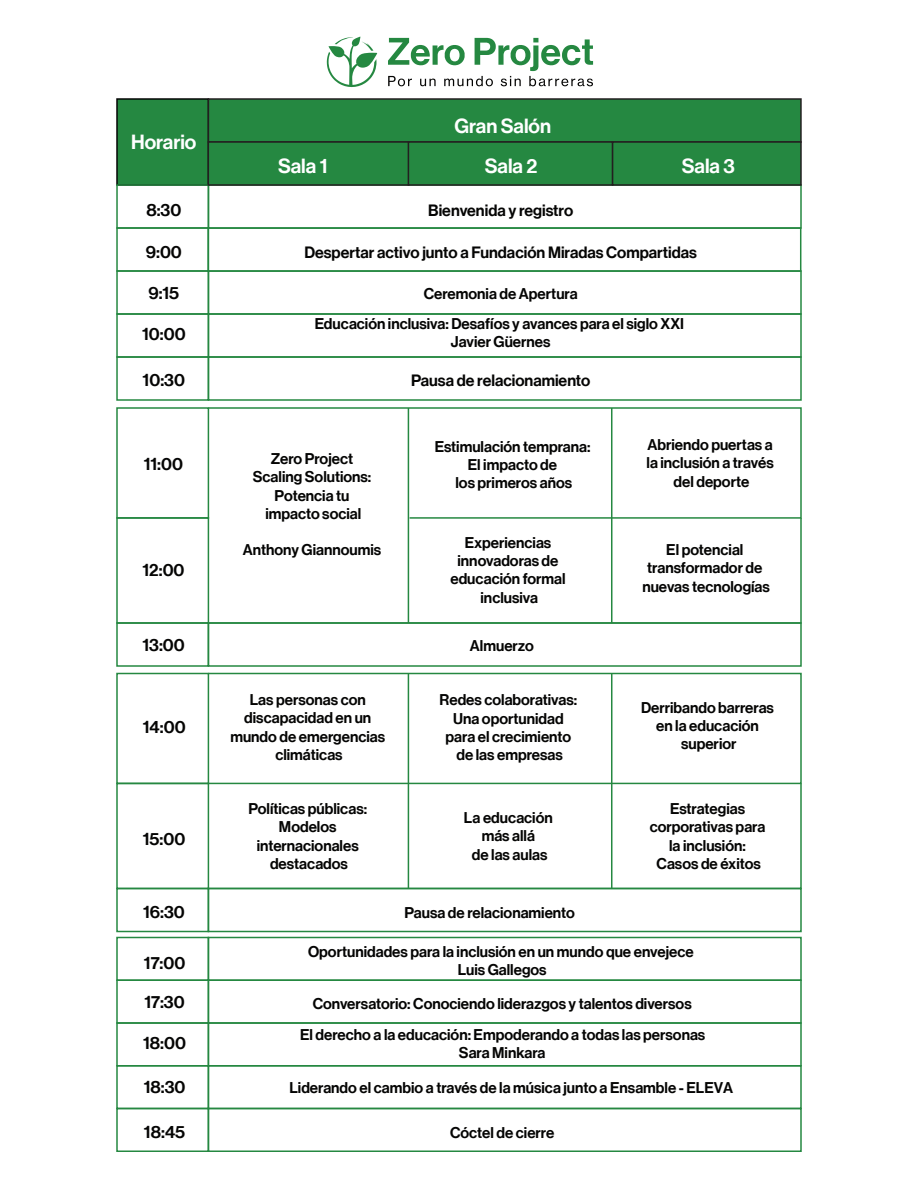
<style>
.page{position:relative;width:918px;height:1188px;background:#fff}
.page>*{position:absolute;margin:0;border:0;box-sizing:border-box;transform-origin:0 0}
.t1{font:19.95px "N Haas Grotesk DS Pro 65 Md";color:#fff}
.t2{font:17.25px "N Haas Grotesk DS Pro 65 Md";color:#050504}
.t3{font:16.05px "N Haas Grotesk DS Pro 65 Md";color:#050504}
.t4{font:15.15px/18.3px "N Haas Grotesk DS Pro 65 Md";color:#050504;text-align:center}
</style>
<div class="page">
<div style="left:116px;top:407px;width:93px;height:112px;border:2px solid #258841"></div>
<svg style="left:207px;top:407px;width:595px;height:109px"></svg>
<div style="left:116px;top:517px;width:93px;height:107px;border:2px solid #258841"></div>
<svg style="left:207px;top:516px;width:595px;height:106px"></svg>
<div style="left:116px;top:622px;width:93px;height:45px;border:2px solid #258841"></div>
<div style="left:208px;top:622px;width:594px;height:45px;border:2px solid #258841"></div>
<hr style="left:408px;top:408px;width:1px;height:215px;background:#258841">
<hr style="left:611px;top:408px;width:1px;height:215px;background:#258841">
<div style="left:116px;top:673px;width:93px;height:111px;border:2px solid #258841"></div>
<div style="left:208px;top:673px;width:594px;height:111px;border:2px solid #258841"></div>
<div style="left:116px;top:783px;width:93px;height:106px;border:2px solid #258841"></div>
<svg style="left:207px;top:782px;width:595px;height:106px"></svg>
<div style="left:116px;top:888px;width:93px;height:44px;border:2px solid #258841"></div>
<div style="left:208px;top:888px;width:594px;height:44px;border:2px solid #258841"></div>
<hr style="left:408px;top:674px;width:1px;height:214px;background:#258841">
<hr style="left:611px;top:674px;width:1px;height:214px;background:#258841">
<div style="left:116px;top:937px;width:93px;height:44px;border:2px solid #258841"></div>
<div style="left:208px;top:937px;width:594px;height:44px;border:2px solid #258841"></div>
<div style="left:116px;top:980px;width:93px;height:44px;border:2px solid #258841"></div>
<div style="left:208px;top:980px;width:594px;height:44px;border:2px solid #258841"></div>
<div style="left:116px;top:1022px;width:93px;height:44px;border:2px solid #258841"></div>
<div style="left:208px;top:1022px;width:594px;height:44px;border:2px solid #258841"></div>
<div style="left:116px;top:1065px;width:93px;height:44px;border:2px solid #258841"></div>
<div style="left:208px;top:1065px;width:594px;height:44px;border:2px solid #258841"></div>
<div style="left:116px;top:1108px;width:93px;height:44px;border:2px solid #258841"></div>
<div style="left:208px;top:1108px;width:594px;height:44px;border:2px solid #258841"></div>
<div style="left:116px;top:98px;width:93px;height:88px;background:#258841;border:2px solid #050504"></div>
<div style="left:208px;top:98px;width:594px;height:45px;background:#258841;border:2px solid #231f20"></div>
<div style="left:116px;top:184px;width:93px;height:45px;border:2px solid #258841"></div>
<div style="left:116px;top:227px;width:93px;height:45px;border:2px solid #258841"></div>
<div style="left:207px;top:227px;width:594px;height:45px;border:2px solid #258841"></div>
<div style="left:116px;top:270px;width:93px;height:45px;border:2px solid #258841"></div>
<div style="left:208px;top:270px;width:594px;height:45px;border:2px solid #258841"></div>
<div style="left:116px;top:313px;width:93px;height:45px;border:2px solid #258841"></div>
<div style="left:208px;top:313px;width:594px;height:45px;border:2px solid #258841"></div>
<div style="left:116px;top:356px;width:93px;height:45px;border:2px solid #258841"></div>
<div style="left:208px;top:356px;width:594px;height:45px;border:2px solid #258841"></div>
<div style="left:208px;top:141px;width:201px;height:45px;background:#258841;border:2px solid #231f20"></div>
<div style="left:408px;top:141px;width:205px;height:45px;background:#258841;border:2px solid #231f20"></div>
<div style="left:612px;top:141px;width:190px;height:45px;background:#258841;border:2px solid #231f20"></div>
<svg style="left:327px;top:37px;width:50px;height:51px"></svg>
<svg style="left:388px;top:38px;width:205px;height:48px"></svg>
<h1 class="t1" style="left:131px;top:130px;width:67px">Horario</h1>
<h1 class="t1" style="left:454px;top:114px;width:98px">Gran Salón</h1>
<h1 class="t1" style="left:278px;top:154px;width:51px">Sala 1</h1>
<h1 class="t1" style="left:485px;top:154px;width:54px">Sala 2</h1>
<h1 class="t1" style="left:682px;top:154px;width:55px">Sala 3</h1>
<p class="t2" style="left:146px;top:200px;width:36px">8:30</p>
<p class="t3" style="left:428px;top:201px;width:146px">Bienvenida y registro</p>
<p class="t2" style="left:146px;top:242px;width:38px">9:00</p>
<p class="t3" style="left:304px;top:243px;width:394px">Despertar activo junto a Fundación Miradas Compartidas</p>
<p class="t2" style="left:148px;top:283px;width:32px">9:15</p>
<p class="t4" style="left:315px;top:280px;width:371px;line-height:29.4px">Ceremonia de Apertura<br>Educación inclusiva: Desafíos y avances para el siglo XXI</p>
<p class="t4" style="left:451px;top:333px;width:101px">Javier Güernes</p>
<p class="t2" style="left:142px;top:324px;width:45px">10:00</p>
<p class="t2" style="left:143px;top:370px;width:44px">10:30</p>
<p class="t3" style="left:411px;top:371px;width:181px">Pausa de relacionamiento</p>
<p class="t2" style="left:144px;top:454px;width:41px">11:00</p>
<p class="t2" style="left:142px;top:560px;width:44px">12:00</p>
<p class="t4" style="left:253px;top:450px;width:120px">Zero Project<br>Scaling Solutions:<br>Potencia tu impacto social</p>
<p class="t4" style="left:243px;top:541px;width:140px">Anthony Giannoumis</p>
<p class="t4" style="left:435px;top:437px;width:157px">Estimulación temprana:<br>El impacto de<br>los primeros años</p>
<p class="t4" style="left:450px;top:534px;width:117px">Experiencias innovadoras de educación formal inclusiva</p>
<p class="t2" style="left:142px;top:635px;width:44px">13:00</p>
<p class="t4" style="left:470px;top:636px;width:65px">Almuerzo</p>
<p class="t2" style="left:143px;top:717px;width:44px">14:00</p>
<p class="t2" style="left:143px;top:829px;width:44px">15:00</p>
<p class="t4" style="left:230px;top:691px;width:156px">Las personas con discapacidad en un mundo de emergencias climáticas</p>
<p class="t4" style="left:248px;top:800px;width:120px">Políticas públicas:<br>Modelos internacionales destacados</p>
<p class="t4" style="left:440px;top:691px;width:139px">Redes colaborativas:<br>Una oportunidad para el crecimiento de las empresas</p>
<p class="t4" style="left:464px;top:809px;width:90px">La educación más allá<br>de las aulas</p>
<p class="t4" style="left:647px;top:436px;width:129px">Abriendo puertas a la inclusión a través del deporte</p>
<p class="t4" style="left:642px;top:541px;width:129px">El potencial transformador de nuevas tecnologías</p>
<p class="t4" style="left:641px;top:699px;width:134px">Derribando barreras en la educación superior</p>
<p class="t4" style="left:650px;top:800px;width:117px">Estrategias corporativas para la inclusión:<br>Casos de éxitos</p>
<p class="t2" style="left:143px;top:902px;width:43px">16:30</p>
<p class="t2" style="left:144px;top:953px;width:43px">17:00</p>
<p class="t4" style="left:308px;top:943px;width:387px">Oportunidades para la inclusión en un mundo que envejece<br>Luis Gallegos</p>
<p class="t2" style="left:145px;top:992px;width:42px">17:30</p>
<p class="t4" style="left:300px;top:988px;width:407px;line-height:31.3px">Conversatorio: Conociendo liderazgos y talentos diversos<br>El derecho a la educación: Empoderando a todas las personas</p>
<p class="t4" style="left:459px;top:1044px;width:88px">Sara Minkara</p>
<p class="t4" style="left:404px;top:903px;width:172px">Pausa de relacionamiento</p>
<p class="t2" style="left:143px;top:1033px;width:44px">18:00</p>
<p class="t2" style="left:144px;top:1077px;width:43px">18:30</p>
<p class="t4" style="left:289px;top:1079px;width:445px">Liderando el cambio a través de la música junto a Ensamble - ELEVA</p>
<p class="t2" style="left:144px;top:1122px;width:43px">18:45</p>
<p class="t4" style="left:450px;top:1124px;width:106px">Cóctel de cierre</p>
</div>
